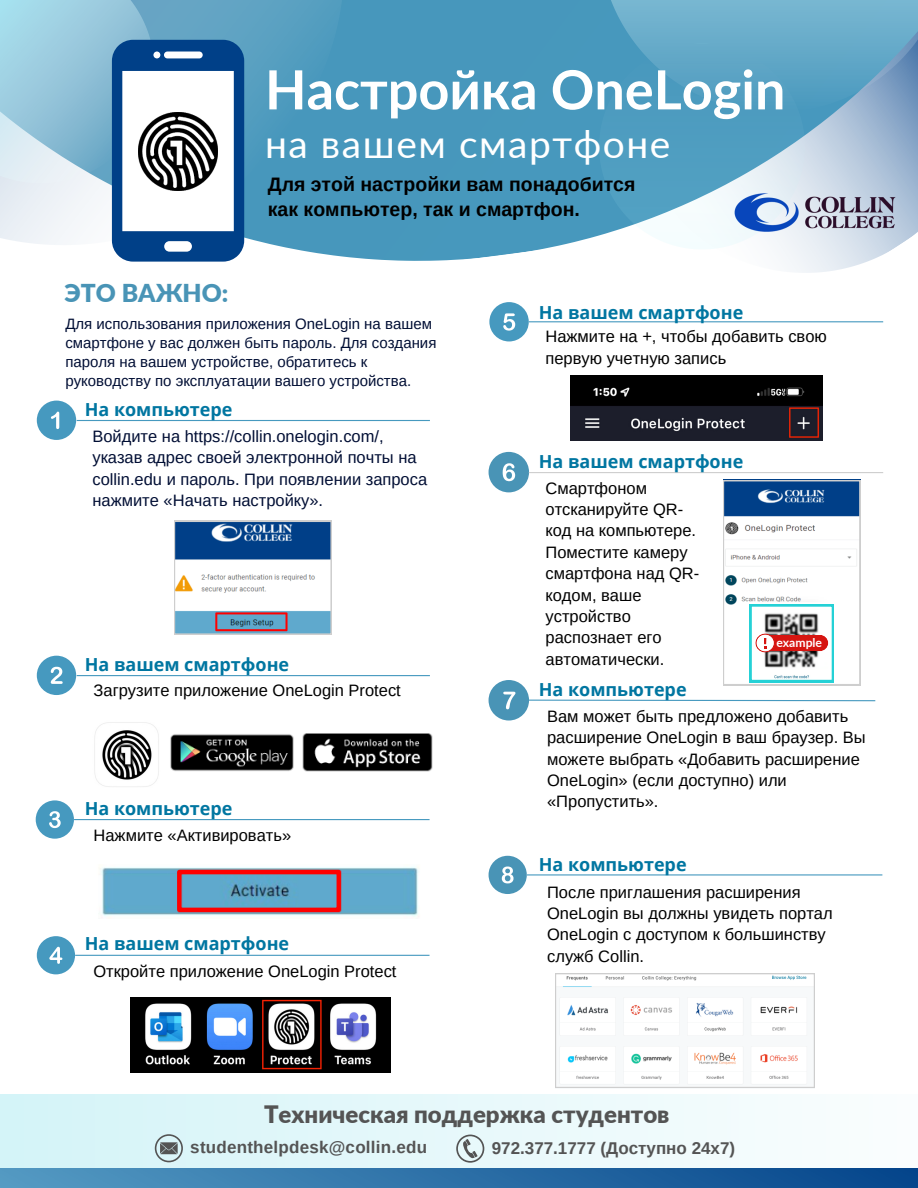
<style>
.page{position:relative;width:918px;height:1188px;background:#fff}
.page>*{position:absolute;margin:0;border:0;box-sizing:border-box;transform-origin:0 0}
.t1{font:700 54px "Lato";color:#fff}
.t2{font:39px "Lato";letter-spacing:.04em;color:#fff}
.t3{font:900 24.6px "Lato";color:#4994b6}
.t4{font:900 24px "Lato";color:#545454}
.t5{font:700 19.5px/24.8px "Arimo";color:#000}
.t6{font:700 18px "Open Sans";color:#0076a1}
.t7{font:700 16.95px "Arimo";letter-spacing:.015em;color:#545454}
.t8{font:16.5px/21.3px "Arimo";color:#000}
.t9{font:16.5px/21.3px "Arimo";color:#000e34}
.t10{font:15px/19.2px "Arimo";color:#000e34}
.t11{font:700 12.15px "Lato";color:#fff}
</style>
<div class="page">
<svg style="left:457px;top:0;width:436px;height:340px"></svg>
<svg style="left:0;top:0;width:457px;height:261px;fill:#4797bc"></svg>
<svg style="left:0;top:0;width:201px;height:230px"></svg>
<div style="left:0;top:1094px;width:918px;height:94px;background:linear-gradient(to right,#d3f3f7,#fafdfe)"></div>
<div style="left:0;top:1168px;width:918px;height:20px;background:linear-gradient(to right,#549ac3,#04458b)"></div>
<svg style="left:599px;top:0;width:319px;height:249px"></svg>
<img style="left:732px;top:188px;width:166px;height:49px">
<div style="left:36px;top:800px;width:38px;height:39px;background:#4699bf;border-radius:50%"></div>
<svg style="left:49px;top:811px;width:12px;height:17px"></svg>
<img style="left:94px;top:722px;width:65px;height:65px">
<div style="left:37px;top:936px;width:38px;height:38px;background:#4699bf;border-radius:50%"></div>
<svg style="left:49px;top:947px;width:13px;height:17px"></svg>
<div style="left:489px;top:302px;width:40px;height:39px;background:#4699bf;border-radius:50%"></div>
<svg style="left:503px;top:313px;width:12px;height:18px"></svg>
<div style="left:489px;top:452px;width:40px;height:40px;background:#4994b6;border-radius:50%"></div>
<svg style="left:503px;top:463px;width:12px;height:18px"></svg>
<div style="left:489px;top:680px;width:40px;height:41px;background:#4994b6;border-radius:50%"></div>
<svg style="left:503px;top:692px;width:12px;height:17px"></svg>
<img style="left:100px;top:867px;width:319px;height:50px">
<img style="left:131px;top:997px;width:260px;height:76px">
<div style="left:37px;top:401px;width:39px;height:39px;background:#4699bf;border-radius:50%"></div>
<svg style="left:51px;top:412px;width:8px;height:17px"></svg>
<hr style="left:77px;top:420px;width:353px;height:1px;background:#4699bf">
<hr style="left:529px;top:321px;width:354px;height:1px;background:#4699bf">
<hr style="left:529px;top:472px;width:354px;height:1px;background:#cecece">
<svg style="left:529px;top:699px;width:347px;height:3px"></svg>
<hr style="left:527px;top:874px;width:355px;height:2px;background:#4699bf">
<hr style="left:77px;top:675px;width:353px;height:1px;background:#4699bf">
<hr style="left:74px;top:819px;width:356px;height:1px;background:#4699bf">
<hr style="left:75px;top:955px;width:355px;height:1px;background:#4699bf">
<img style="left:571px;top:375px;width:252px;height:65px">
<img style="left:170px;top:733px;width:263px;height:39px">
<svg style="left:555px;top:973px;width:260px;height:115px"></svg>
<svg style="left:174px;top:521px;width:158px;height:114px"></svg>
<svg style="left:155px;top:1134px;width:28px;height:28px"></svg>
<svg style="left:456px;top:1135px;width:28px;height:28px"></svg>
<svg style="left:112px;top:40px;width:132px;height:222px"></svg>
<svg style="left:723px;top:480px;width:137px;height:205px"></svg>
<div style="left:37px;top:656px;width:39px;height:39px;background:#4699bf;border-radius:50%"></div>
<svg style="left:51px;top:667px;width:12px;height:17px"></svg>
<div style="left:489px;top:856px;width:38px;height:38px;background:#4994b6;border-radius:50%"></div>
<svg style="left:502px;top:867px;width:12px;height:16px"></svg>
<h1 class="t1" style="left:265px;top:56px;width:522px">Настройка OneLogin</h1>
<h2 class="t2" style="left:265px;top:120px;width:407px">на вашем смартфоне</h2>
<p class="t5" style="left:268px;top:172px;width:369px">Для этой настройки вам понадобится как компьютер, так и смартфон.</p>
<h3 class="t3" style="left:65px;top:278px;width:165px">ЭТО ВАЖНО:</h3>
<p class="t10" style="left:65px;top:314px;width:373px">Для использования приложения OneLogin на вашем смартфоне у вас должен быть пароль. Для создания пароля на вашем устройстве, обратитесь к руководству по эксплуатации вашего устройства.</p>
<p class="t6" style="left:85px;top:397px;width:149px">На компьютере</p>
<p class="t9" style="left:92px;top:425px;width:336px">Войдите на https://collin.onelogin.com/, указав адрес своей электронной почты на collin.edu и пароль. При появлении запроса нажмите «Начать настройку».</p>
<p class="t6" style="left:85px;top:651px;width:206px">На вашем смартфоне</p>
<p class="t8" style="left:94px;top:679px;width:309px">Загрузите приложение OneLogin Protect</p>
<p class="t6" style="left:85px;top:796px;width:149px">На компьютере</p>
<p class="t8" style="left:94px;top:825px;width:199px">Нажмите «Активировать»</p>
<p class="t6" style="left:85px;top:931px;width:206px">На вашем смартфоне</p>
<p class="t8" style="left:93px;top:960px;width:305px">Откройте приложение OneLogin Protect</p>
<p class="t6" style="left:539px;top:300px;width:206px">На вашем смартфоне</p>
<p class="t8" style="left:546px;top:326px;width:283px">Нажмите на +, чтобы добавить свою первую учетную запись</p>
<p class="t6" style="left:539px;top:449px;width:206px">На вашем смартфоне</p>
<p class="t8" style="left:546px;top:477px;width:155px">Смартфоном отсканируйте QR&shy;код на компьютере.<br>Поместите камеру смартфона над QR&shy;кодом, ваше устройство распознает его автоматически.</p>
<p class="t6" style="left:539px;top:677px;width:149px">На компьютере</p>
<p class="t11" style="left:776px;top:635px;width:47px">example</p>
<p class="t8" style="left:547px;top:705px;width:320px">Вам может быть предложено добавить расширение OneLogin в ваш браузер. Вы можете выбрать «Добавить расширение<br>OneLogin» (если доступно) или «Пропустить».</p>
<p class="t6" style="left:539px;top:851px;width:149px">На компьютере</p>
<p class="t8" style="left:547px;top:881px;width:287px">После приглашения расширения<br>OneLogin вы должны увидеть портал<br>OneLogin с доступом к большинству служб Collin.</p>
<h3 class="t4" style="left:264px;top:1099px;width:407px">Техническая поддержка студентов</h3>
<p class="t7" style="left:190px;top:1138px;width:238px">studenthelpdesk@collin.edu</p>
<p class="t7" style="left:492px;top:1138px;width:245px">972.377.1777 (Доступно 24x7)</p>
</div>
